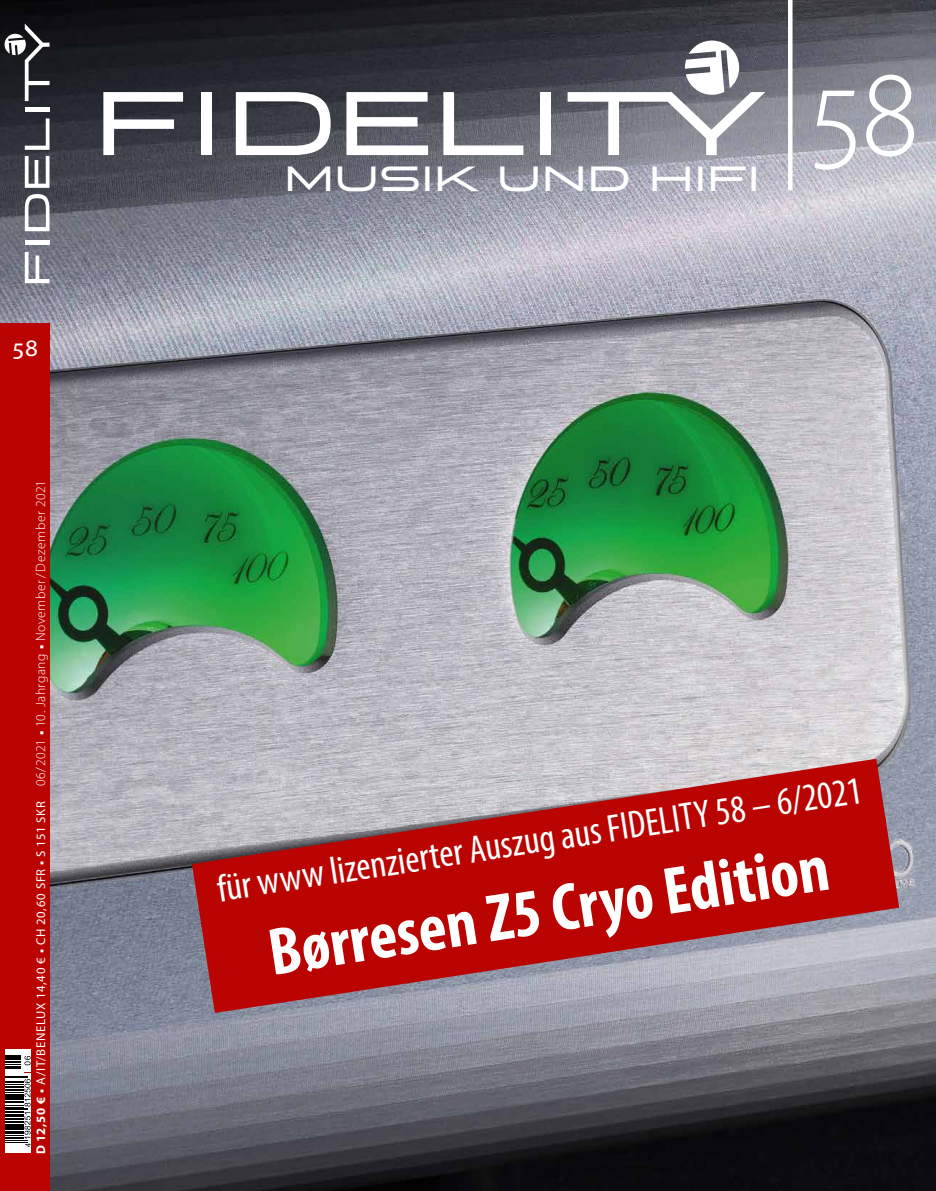
<style>
.page{position:relative;width:936px;height:1191px;background:#fff}
.page>*{position:absolute;margin:0;border:0;box-sizing:border-box;transform-origin:0 0}
.t1{font:300 134.1px "Myriad Pro";color:#fff;scale:.9 1}
.t2{font:700 condensed 67.2px "Myriad Pro";color:#fff}
.t3{font:condensed 39px "Myriad Pro";color:#fff}
.t4{font:34.95px "Stereo Gothic 550";color:#fff}
.t5{font:25.8px "Myriad Pro";color:#fff}
.t6{font:300 13.5px "Myriad Pro";letter-spacing:.04em;color:#fff}
.t7{font:12.75px "Myriad Pro";letter-spacing:.05em;color:#fff}
.s1{font-family:"Arno Pro";font-weight:400}
.s2{font-weight:700}
.s3{font-family:"Arno Pro"}
</style>
<div class="page">
<img style="left:0;top:0;width:935px;height:1191px">
<div style="left:0;top:324px;width:50px;height:867px;background:#ba0402"></div>
<div style="left:5px;top:1049px;width:19px;height:103px;background:#fff"></div>
<hr style="left:5px;top:1054px;width:19px;height:3px;background:#000">
<div style="left:24px;top:1073px;width:7px;height:79px;background:#fff"></div>
<svg style="left:5px;top:1076px;width:26px;height:71px"></svg>
<div style="left:21px;top:1049px;width:10px;height:22px;background:#fff"></div>
<svg style="left:5px;top:1056px;width:26px;height:13px"></svg>
<svg style="left:103px;top:92px;width:80px;height:63px"></svg>
<div style="left:201px;top:92px;width:10px;height:63px;background:#fff"></div>
<svg style="left:236px;top:92px;width:94px;height:63px"></svg>
<svg style="left:346px;top:92px;width:82px;height:63px"></svg>
<svg style="left:443px;top:92px;width:80px;height:63px"></svg>
<div style="left:540px;top:92px;width:11px;height:63px;background:#fff"></div>
<svg style="left:567px;top:41px;width:198px;height:114px"></svg>
<hr style="left:788px;top:0;width:4px;height:190px;background:#fff">
<svg style="left:25px;top:252px;width:24px;height:31px"></svg>
<hr style="left:25px;top:241px;width:24px;height:4px;background:#fff">
<svg style="left:25px;top:194px;width:24px;height:37px"></svg>
<svg style="left:25px;top:156px;width:24px;height:32px"></svg>
<svg style="left:25px;top:118px;width:24px;height:32px"></svg>
<div style="left:25px;top:107px;width:24px;height:5px;background:#fff"></div>
<svg style="left:5px;top:24px;width:44px;height:77px"></svg>
<svg style="left:192px;top:758px;width:693px;height:168px;background:#c08d91"></svg>
<svg style="left:201px;top:817px;width:698px;height:196px;background:#b3383b"></svg>
<h3 class="t5" style="left:11px;top:332px;width:29px">58</h3>
<p class="t6" style="left:33px;top:786px;width:307px;rotate:-90deg">06/2021 <span class="s1">■</span> 10. Jahrgang <span class="s1">■</span> November/Dezember 2021</p>
<p class="t7" style="left:33px;top:1154px;width:354px;rotate:-90deg"><span class="s2">D 12,50 €</span> <span class="s3">■</span> A/IT/BENELUX 14,40 € <span class="s3">■</span> CH 20,60 SFR <span class="s3">■</span> S 151 SKR</p>
<h3 class="t4" style="left:284px;top:149px;width:478px">MUSIK UND HIFI</h3>
<h1 class="t1" style="left:804px;top:30px;width:131px">58</h1>
<h3 class="t3" style="left:214px;top:866px;width:653px;rotate:-9deg">für www lizenzierter Auszug aus FIDELITY 58 – 6/2021</h3>
<h2 class="t2" style="left:262px;top:912px;width:567px;rotate:-9deg">Børresen Z5 Cryo Edition</h2>
</div>
